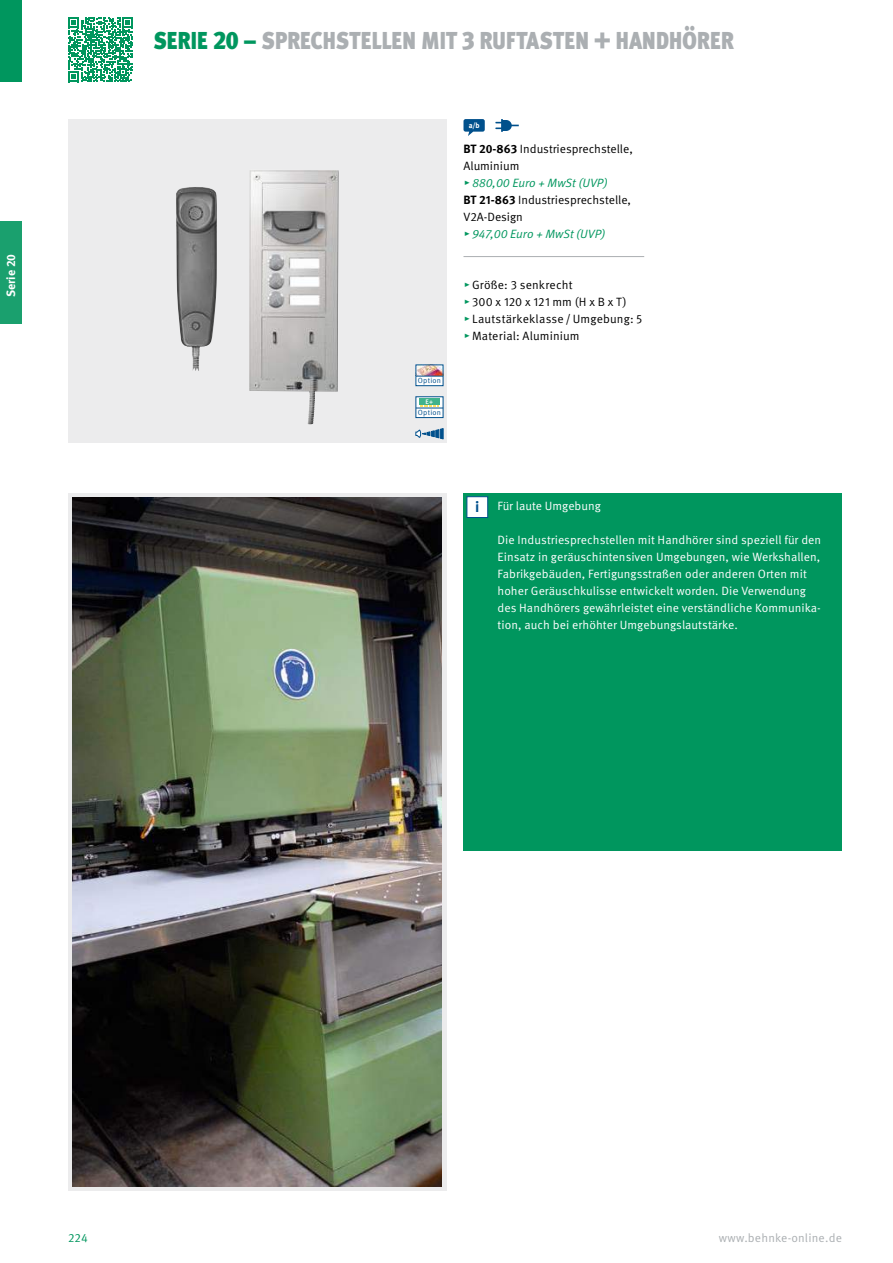
<style>
.page{position:relative;width:893px;height:1263px;background:#fff}
.page>*{position:absolute;margin:0;border:0;box-sizing:border-box;transform-origin:0 0}
.t1{font:900 30px "Meta Pro";letter-spacing:-.04em;color:#abafb2;scale:.8 1}
.t2{font:700 15px "Meta Pro";color:#00508c}
.t3{font:12px/17px "Meta Pro Norm";letter-spacing:.005em;color:#fff}
.t4{font:12px/17px "Meta Pro Norm";color:#000}
.t5{font:12px "Meta Pro Norm Ita";color:#00965e}
.t6{font:12px "Meta Pro Norm";letter-spacing:.015em;color:#abafb2}
.t7{font:700 12px "Meta Pro";color:#fff}
.t8{font:12px "Meta Pro Norm";color:#00965e}
.t9{font:7.5px "Meta Pro Norm";letter-spacing:.025em;color:#00508c}
.t10{font:700 7.5px "Meta Pro";color:#fff}
.t11{font:500 6.6px "Meta Pro";color:#fff}
.s1{color:#00965e}
.s2{font-size:25.2px;color:#00965e}
.s3{font-size:25.2px}
.s4{font-family:"Meta Pro";font-weight:700}
.s5{font-family:"Meta Pro Norm Ita";color:#00965e}
</style>
<div class="page">
<div style="left:0;top:0;width:21px;height:82px;background:#00965e"></div>
<div style="left:0;top:221px;width:21px;height:103px;background:#1aa06e"></div>
<div style="left:68px;top:119px;width:378px;height:323px;background:#ececed"></div>
<hr style="left:463px;top:256px;width:181px;height:1px;background:#abafb2">
<svg style="left:463px;top:119px;width:22px;height:17px"></svg>
<img style="left:249px;top:170px;width:90px;height:254px">
<img style="left:176px;top:187px;width:41px;height:184px">
<div style="left:416px;top:365px;width:27px;height:21px;background:#fff"></div>
<img style="left:418px;top:367px;width:23px;height:9px">
<div style="left:416px;top:365px;width:27px;height:21px;border:1px solid #00508c"></div>
<svg style="left:416px;top:376px;width:27px;height:1px"></svg>
<div style="left:416px;top:396px;width:27px;height:22px;background:#fff;border:1px solid #00508c"></div>
<svg style="left:416px;top:405px;width:27px;height:4px"></svg>
<div style="left:419px;top:398px;width:20px;height:7px;background:#41b38c"></div>
<svg style="left:416px;top:428px;width:27px;height:11px"></svg>
<svg style="left:68px;top:493px;width:378px;height:698px;background:#d4d4d4"></svg>
<img style="left:73px;top:498px;width:369px;height:688px">
<div style="left:463px;top:493px;width:379px;height:357px;background:#00965e"></div>
<div style="left:467px;top:496px;width:21px;height:22px;background:#fff;border:1px solid #00508c"></div>
<svg style="left:68px;top:17px;width:65px;height:65px"></svg>
<svg style="left:495px;top:119px;width:24px;height:13px"></svg>
<p class="t7" style="left:2px;top:297px;width:45px;rotate:-90deg">Serie 20</p>
<h1 class="t1" style="left:153px;top:14px;width:728px"><span class="s1">Serie</span> <span class="s2">20 –</span> Sprechstellen mit <span class="s3">3</span> Ruftasten <span class="s3">+</span> Handhörer</h1>
<p class="t10" style="left:469px;top:119px;width:13px">a/b</p>
<p class="t4" style="left:463px;top:140px;width:171px"><span class="s4">BT 20-863</span> Industriesprechstelle,<br>Aluminium</p>
<p class="t5" style="left:463px;top:174px;width:146px">▸ 880,00 Euro + MwSt (UVP)</p>
<p class="t4" style="left:463px;top:191px;width:169px"><span class="s4">BT 21-863</span> Industriesprechstelle,<br>V2A-Design</p>
<p class="t5" style="left:463px;top:225px;width:143px">▸ 947,00 Euro + MwSt (UVP)</p>
<p class="t9" style="left:418px;top:375px;width:25px">Option</p>
<p class="t9" style="left:418px;top:406px;width:25px">Option</p>
<p class="t11" style="left:426px;top:396px;width:9px">E+</p>
<p class="t4" style="left:463px;top:276px;width:180px"><span class="s5">▸</span> Größe: 3 senkrecht<br><span class="s5">▸</span> 300 x 120 x 121 mm (H x B x T)<br><span class="s5">▸</span> Lautstärkeklasse / Umgebung: 5 <span class="s5">▸</span> Material: Aluminium</p>
<p class="t2" style="left:475px;top:495px;width:6px">i</p>
<p class="t3" style="left:497px;top:497px;width:105px">Für laute Umgebung</p>
<p class="t3" style="left:497px;top:531px;width:325px">Die Industriesprechstellen mit Handhörer sind speziell für den Einsatz in geräuschintensiven Umgebungen, wie Werkshallen, Fabrikgebäuden, Fertigungsstraßen oder anderen Orten mit hoher Geräuschkulisse entwickelt worden. Die Verwendung des Handhörers gewährleistet eine verständliche Kommunika&shy;tion, auch bei erhöhter Umgebungslautstärke.</p>
<p class="t8" style="left:68px;top:1228px;width:21px">224</p>
<p class="t6" style="left:719px;top:1228px;width:124px">www.behnke-online.de</p>
</div>
